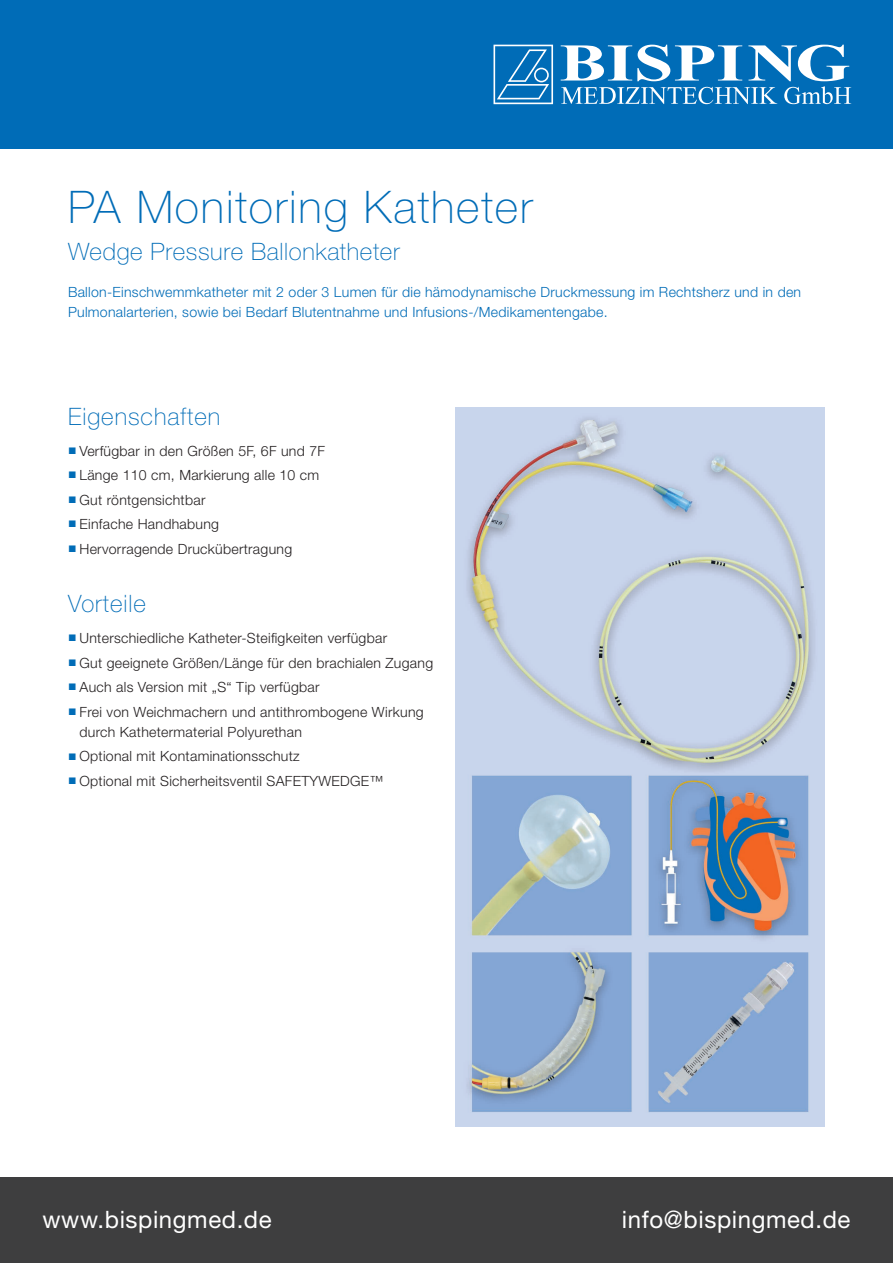
<style>
.page{position:relative;width:893px;height:1263px;background:#fff}
.page>*{position:absolute;margin:0;border:0;box-sizing:border-box;transform-origin:0 0}
.t1{font:100 45px "Helvetica Neue LT Std";letter-spacing:.04em;color:#006cb7}
.t2{font:100 24px "Helvetica Neue LT Std";letter-spacing:.025em;color:#006cb7}
.t3{font:24px "Helvetica Neue LT Std";letter-spacing:.025em;color:#fff}
.t4{font:300 14.1px/20.2px "Helvetica Neue LT Std";letter-spacing:.02em;color:#231f20}
.t5{font:300 14.1px/20.2px "Helvetica Neue LT Std";letter-spacing:.02em;color:#006cb7}
.s1{font-family:"Arial";font-weight:400;color:#006cb7}
</style>
<div class="page">
<div style="left:0;top:1178px;width:893px;height:85px;background:#3e3e3f"></div>
<div style="left:0;top:0;width:893px;height:149px;background:#006cb7"></div>
<svg style="left:493px;top:45px;width:60px;height:59px"></svg>
<svg style="left:561px;top:45px;width:290px;height:59px"></svg>
<img style="left:455px;top:407px;width:370px;height:720px">
<h1 class="t1" style="left:68px;top:182px;width:466px">PA Monitoring Katheter</h1>
<h2 class="t2" style="left:68px;top:237px;width:333px">Wedge Pressure Ballonkatheter</h2>
<p class="t5" style="left:68px;top:282px;width:735px">Ballon-Einschwemmkatheter mit 2 oder 3 Lumen für die hämodynamische Druckmessung im Rechtsherz und in den<br>Pulmonalarterien, sowie bei Bedarf Blutentnahme und Infusions-/Medikamentengabe.</p>
<h2 class="t2" style="left:68px;top:402px;width:154px">Eigenschaften</h2>
<p class="t4" style="left:68px;top:440px;width:259px"><span class="s1">■</span> Verfügbar in den Größen 5F, 6F und 7F</p>
<p class="t4" style="left:68px;top:465px;width:253px"><span class="s1">■</span> Länge 110 cm, Markierung alle 10 cm</p>
<p class="t4" style="left:68px;top:489px;width:139px"><span class="s1">■</span> Gut röntgensichtbar</p>
<p class="t4" style="left:68px;top:514px;width:153px"><span class="s1">■</span> Einfache Handhabung</p>
<p class="t4" style="left:68px;top:538px;width:226px"><span class="s1">■</span> Hervorragende Druckübertragung</p>
<h2 class="t2" style="left:68px;top:590px;width:79px">Vorteile</h2>
<p class="t4" style="left:68px;top:628px;width:321px"><span class="s1">■</span> Unterschiedliche Katheter-Steifigkeiten verfügbar</p>
<p class="t4" style="left:68px;top:652px;width:367px"><span class="s1">■</span> Gut geeignete Größen/Länge für den brachialen Zugang</p>
<p class="t4" style="left:68px;top:677px;width:253px"><span class="s1">■</span> Auch als Version mit „S“ Tip verfügbar</p>
<p class="t4" style="left:80px;top:701px;width:346px;text-indent:-11px"><span class="s1">■</span> Frei von Weichmachern und antithrombogene Wirkung durch Kathetermaterial Polyurethan</p>
<p class="t4" style="left:68px;top:746px;width:233px"><span class="s1">■</span> Optional mit Kontaminationsschutz</p>
<p class="t4" style="left:68px;top:770px;width:317px"><span class="s1">■</span> Optional mit Sicherheitsventil SAFETYWEDGE™</p>
<h2 class="t3" style="left:43px;top:1205px;width:231px">www.bispingmed.de</h2>
<h2 class="t3" style="left:622px;top:1205px;width:230px">info@bispingmed.de</h2>
</div>
